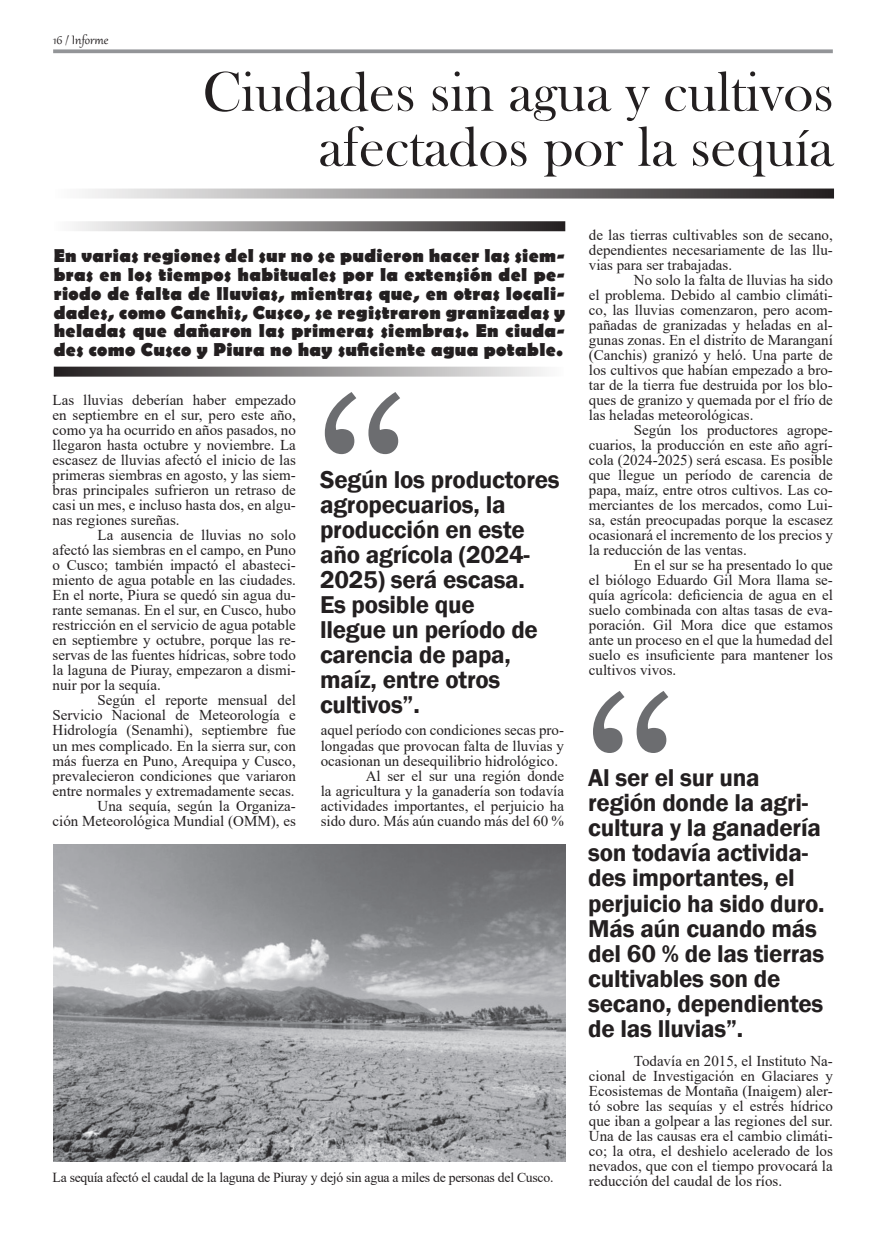
<style>
.page{position:relative;width:886px;height:1241px;background:#fff}
.page>*{position:absolute;margin:0;border:0;box-sizing:border-box;transform-origin:0 0}
.t1{font:208.75px "Century Schlbk Cyrillic BT";color:#6c6d70}
.t2{font:57.5px "Bask Old Face";color:#231f20}
.t3{font:600 25px/25px "Franklin Gothic";letter-spacing:-.01em;color:#231f20}
.t4{font:700 18.75px/18.8px "Berlin Sans FB";letter-spacing:.02em;color:#231f20;text-align:justify}
.t5{font:15px/15px "Times New Roman";color:#231f20;text-align:justify}
.t6{font:15px "Gabriola";color:#231f20}
.t7{font:13.75px "Times New Roman";letter-spacing:-.02em;color:#231f20}
</style>
<div class="page">
<svg style="left:53px;top:49px;width:780px;height:4px;background:#9ea0a3"></svg>
<img style="left:53px;top:844px;width:513px;height:316px">
<svg style="left:54px;top:366px;width:491px;height:10px;background:#929091"></svg>
<svg style="left:74px;top:221px;width:491px;height:10px;background:#8e8c8c"></svg>
<svg style="left:85px;top:188px;width:749px;height:10px;background:#918f90"></svg>
<p class="t6" style="left:53px;top:30px;width:57px">16 / Informe</p>
<p class="t2" style="left:203px;top:60px;width:632px">Ciudades sin agua y cultivos</p>
<p class="t2" style="left:318px;top:115px;width:517px">afectados por la sequía</p>
<p class="t4" style="left:54px;top:247px;width:513px">En varias regiones del sur no se pudieron hacer las siem&shy;bras en los tiempos habituales por la extensión del pe&shy;riodo de falta de lluvias, mientras que, en otras locali&shy;dades, como Canchis, Cusco, se registraron granizadas y heladas que dañaron las primeras siembras. En ciuda&shy;des como Cusco y Piura no hay suficiente agua potable.</p>
<p class="t5" style="left:53px;top:392px;width:245px">Las lluvias deberían haber empezado en septiembre en el sur, pero este año, como ya ha ocurrido en años pasados, no llegaron hasta octubre y noviembre. La escasez de lluvias afectó el inicio de las primeras siembras en agosto, y las siem&shy;bras principales sufrieron un retraso de casi un mes, e incluso hasta dos, en algu&shy;nas regiones sureñas.</p>
<p class="t5" style="left:53px;top:527px;width:245px;text-indent:45px">La ausencia de lluvias no solo afectó las siembras en el campo, en Puno o Cusco; también impactó el abasteci&shy;miento de agua potable en las ciudades.<br>En el norte, Piura se quedó sin agua du&shy;rante semanas. En el sur, en Cusco, hubo restricción en el servicio de agua potable en septiembre y octubre, porque las re&shy;servas de las fuentes hídricas, sobre todo la laguna de Piuray, empezaron a dismi&shy;nuir por la sequía.</p>
<p class="t5" style="left:53px;top:692px;width:245px;text-indent:45px">Según el reporte mensual del Servicio Nacional de Meteorología e Hidrología (Senamhi), septiembre fue un mes complicado. En la sierra sur, con más fuerza en Puno, Arequipa y Cusco, prevalecieron condiciones que variaron entre normales y extremadamente secas.</p>
<p class="t5" style="left:53px;top:797px;width:245px;text-align:right">Una sequía, según la Organiza-<br>ción Meteorológica Mundial (OMM), es</p>
<p class="t1" style="left:309px;top:344px;width:107px">“</p>
<p class="t3" style="left:320px;top:467px;width:241px">Según los productores agropecuarios, la</p>
<p class="t3" style="left:320px;top:517px;width:211px">producción en este año agrícola (2024-<br>2025) será escasa.</p>
<p class="t3" style="left:320px;top:592px;width:156px">Es posible que</p>
<p class="t3" style="left:320px;top:617px;width:219px">llegue un período de</p>
<p class="t3" style="left:320px;top:642px;width:192px">carencia de papa, maíz, entre otros</p>
<p class="t3" style="left:320px;top:692px;width:101px">cultivos”.</p>
<p class="t5" style="left:321px;top:722px;width:245px">aquel período con condiciones secas pro&shy;longadas que provocan falta de lluvias y ocasionan un desequilibrio hidrológico.</p>
<p class="t5" style="left:321px;top:767px;width:245px;text-indent:45px">Al ser el sur una región donde la agricultura y la ganadería son todavía actividades importantes, el perjuicio ha sido duro. Más aún cuando más del 60 %</p>
<p class="t7" style="left:53px;top:1167px;width:502px">La sequía afectó el caudal de la laguna de Piuray y dejó sin agua a miles de personas del Cusco.</p>
<p class="t5" style="left:589px;top:227px;width:245px">de las tierras cultivables son de secano, dependientes necesariamente de las llu&shy;vias para ser trabajadas.</p>
<p class="t5" style="left:589px;top:272px;width:245px;text-indent:45px">No solo la falta de lluvias ha sido el problema. Debido al cambio climáti&shy;co, las lluvias comenzaron, pero acom&shy;pañadas de granizadas y heladas en al&shy;gunas zonas. En el distrito de Maranganí (Canchis) granizó y heló. Una parte de los cultivos que habían empezado a bro&shy;tar de la tierra fue destruida por los blo&shy;ques de granizo y quemada por el frío de las heladas meteorológicas.</p>
<p class="t5" style="left:589px;top:422px;width:245px;text-indent:45px">Según los productores agrope&shy;cuarios, la producción en este año agrí&shy;cola (2024-2025) será escasa. Es posible que llegue un período de carencia de papa, maíz, entre otros cultivos. Las co&shy;merciantes de los mercados, como Lui&shy;sa, están preocupadas porque la escasez ocasionará el incremento de los precios y la reducción de las ventas.</p>
<p class="t5" style="left:589px;top:557px;width:245px;text-indent:45px">En el sur se ha presentado lo que el biólogo Eduardo Gil Mora llama se&shy;quía agrícola: deficiencia de agua en el suelo combinada con altas tasas de eva&shy;poración. Gil Mora dice que estamos ante un proceso en el que la humedad del suelo es insuficiente para mantener los cultivos vivos.</p>
<p class="t1" style="left:577px;top:642px;width:107px">“</p>
<p class="t3" style="left:588px;top:765px;width:173px">Al ser el sur una</p>
<p class="t3" style="left:588px;top:790px;width:238px">región donde la agri&shy;cultura y la ganadería son todavía activida&shy;des importantes, el perjuicio ha sido duro.<br>Más aún cuando más del 60 % de las tierras cultivables son de</p>
<p class="t3" style="left:588px;top:990px;width:237px">secano, dependientes de las lluvias”.</p>
<p class="t5" style="left:589px;top:1052px;width:245px;text-indent:45px">Todavía en 2015, el Instituto Na&shy;cional de Investigación en Glaciares y Ecosistemas de Montaña (Inaigem) aler&shy;tó sobre las sequías y el estrés hídrico que iban a golpear a las regiones del sur.<br>Una de las causas era el cambio climáti&shy;co; la otra, el deshielo acelerado de los nevados, que con el tiempo provocará la reducción del caudal de los ríos.</p>
</div>
